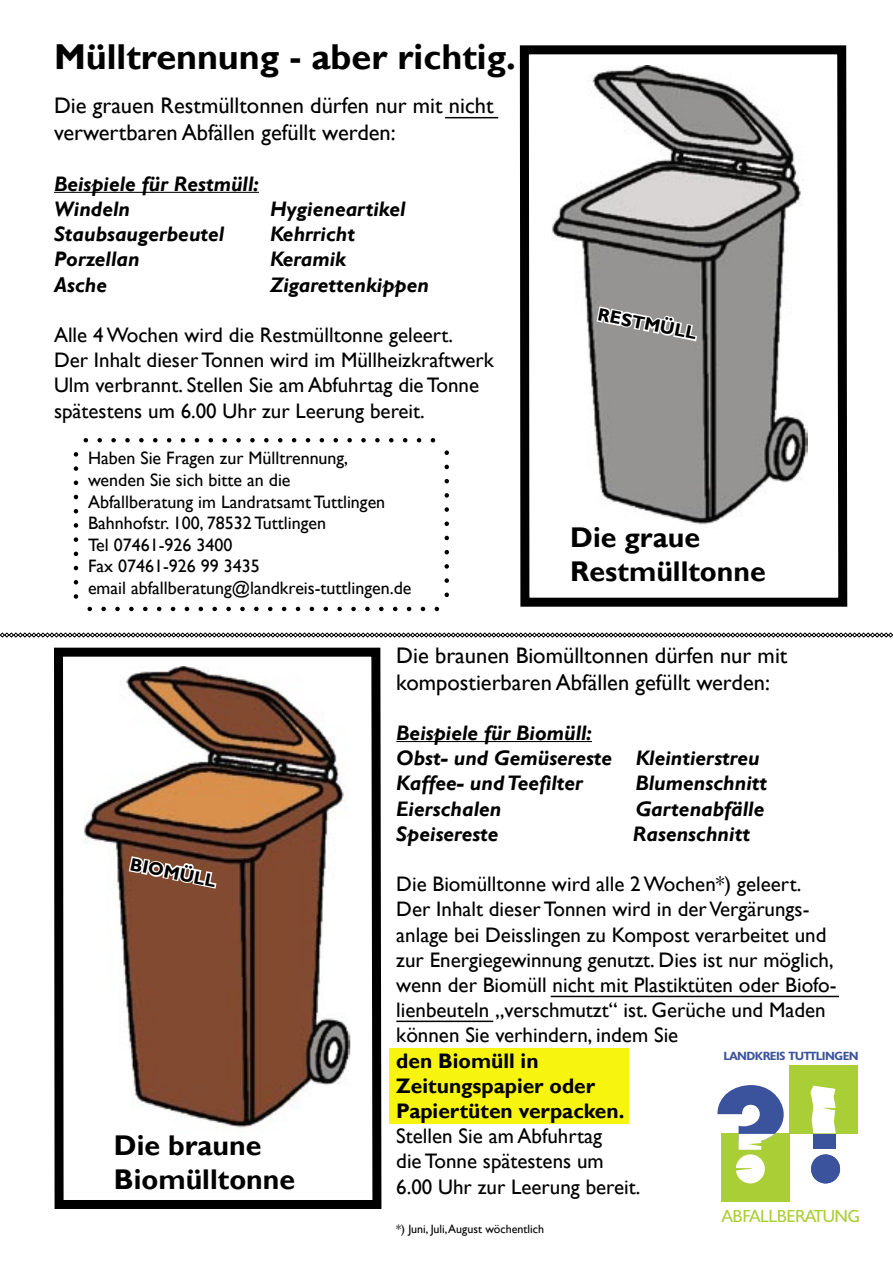
<style>
.page{position:relative;width:893px;height:1263px;background:#fff}
.page>*{position:absolute;margin:0;border:0;box-sizing:border-box;transform-origin:0 0}
.t1{font:700 36px "Gill Sans";color:#000}
.t2{font:700 28.5px "Gill Sans";color:#000}
.t3{font:22.5px/27px "Gill Sans";color:#000}
.t4{font:21px/25.2px "Gill Sans";color:#000}
.t5{font:italic 700 21px "Gill Sans";color:#000}
.t6{font:700 21px "Gill Sans";color:#000}
.t7{font:18px "Gill Sans";color:#000}
.t8{font:700 18px "Gill Sans";color:#000}
.t9{font:16.65px "Chantilly Serial";color:#aace36}
.t10{font:12px "Gill Sans";color:#000}
.t11{font:700 11.4px "Chantilly Serial";color:#3b539d}
</style>
<div class="page">
<div style="left:390px;top:1049px;width:239px;height:74px;background:#f7f410"></div>
<div style="left:389px;top:1048px;width:240px;height:76px;border:2px solid #f7f410"></div>
<svg style="left:54px;top:647px;width:328px;height:562px"></svg>
<svg style="left:519px;top:45px;width:329px;height:562px"></svg>
<img style="left:552px;top:66px;width:255px;height:464px">
<hr style="left:54px;top:192px;width:205px;height:1px;background:#000">
<div style="left:789px;top:1065px;width:69px;height:69px;background:#aace36"></div>
<div style="left:722px;top:1133px;width:68px;height:68px;background:#aace36"></div>
<svg style="left:717px;top:1085px;width:67px;height:98px"></svg>
<div style="left:813px;top:1134px;width:23px;height:14px;background:#3b539d"></div>
<div style="left:811px;top:1154px;width:29px;height:29px;background:#3b539d;border-radius:50%"></div>
<svg style="left:810px;top:1086px;width:26px;height:47px"></svg>
<svg style="left:595px;top:304px;width:106px;height:39px"></svg>
<svg style="left:127px;top:853px;width:93px;height:37px"></svg>
<hr style="left:396px;top:741px;width:196px;height:1px;background:#000">
<hr style="left:551px;top:996px;width:288px;height:1px;background:#000">
<svg style="left:0;top:632px;width:893px;height:5px"></svg>
<hr style="left:445px;top:117px;width:53px;height:1px;background:#000">
<hr style="left:396px;top:1020px;width:97px;height:2px;background:#000">
<svg style="left:90px;top:607px;width:350px;height:4px"></svg>
<svg style="left:83px;top:438px;width:350px;height:4px"></svg>
<svg style="left:74px;top:454px;width:4px;height:145px"></svg>
<svg style="left:444px;top:450px;width:5px;height:145px"></svg>
<p class="t1" style="left:54px;top:35px;width:463px">Mülltrennung - aber richtig.</p>
<p class="t3" style="left:54px;top:93px;width:441px">Die grauen Restmülltonnen dürfen nur mit nicht verwertbaren Abfällen gefüllt werden:</p>
<p class="t5" style="left:54px;top:171px;width:206px">Beispiele für Restmüll:</p>
<p class="t5" style="left:54px;top:197px;width:78px">Windeln</p>
<p class="t5" style="left:270px;top:197px;width:137px">Hygieneartikel</p>
<p class="t5" style="left:54px;top:222px;width:172px">Staubsaugerbeutel</p>
<p class="t5" style="left:270px;top:222px;width:87px">Kehrricht</p>
<p class="t5" style="left:54px;top:247px;width:87px">Porzellan</p>
<p class="t5" style="left:270px;top:247px;width:77px">Keramik</p>
<p class="t5" style="left:54px;top:272px;width:55px">Asche</p>
<p class="t5" style="left:270px;top:272px;width:161px">Zigarettenkippen</p>
<p class="t4" style="left:54px;top:323px;width:401px">Alle 4 Wochen wird die Restmülltonne geleert.</p>
<p class="t4" style="left:54px;top:348px;width:441px">Der Inhalt dieser Tonnen wird im Müllheizkraftwerk<br>Ulm verbrannt. Stellen Sie am Abfuhrtag die Tonne spätestens um 6.00 Uhr zur Leerung bereit.</p>
<p class="t7" style="left:88px;top:448px;width:262px">Haben Sie Fragen zur Mülltrennung,</p>
<p class="t7" style="left:88px;top:469px;width:204px">wenden Sie sich bitte an die</p>
<p class="t7" style="left:88px;top:491px;width:299px">Abfallberatung im Landratsamt Tuttlingen</p>
<p class="t7" style="left:88px;top:513px;width:240px">Bahnhofstr. 100, 78532 Tuttlingen</p>
<p class="t7" style="left:88px;top:534px;width:146px">Tel 07461-926 3400</p>
<p class="t7" style="left:88px;top:556px;width:173px">Fax 07461-926 99 3435</p>
<p class="t7" style="left:88px;top:577px;width:325px">email abfallberatung@landkreis-tuttlingen.de</p>
<p class="t8" style="left:600px;top:304px;width:102px;rotate:11deg">RESTMÜLL</p>
<p class="t2" style="left:570px;top:520px;width:131px">Die graue</p>
<p class="t2" style="left:570px;top:554px;width:197px">Restmülltonne</p>
<p class="t8" style="left:132px;top:853px;width:89px;rotate:11deg">BIOMÜLL</p>
<p class="t2" style="left:114px;top:1128px;width:149px">Die braune</p>
<p class="t2" style="left:114px;top:1162px;width:183px">Biomülltonne</p>
<p class="t3" style="left:396px;top:642px;width:393px">Die braunen Biomülltonnen dürfen nur mit kompostierbaren Abfällen gefüllt werden:</p>
<p class="t5" style="left:396px;top:721px;width:197px">Beispiele für Biomüll:</p>
<p class="t5" style="left:396px;top:746px;width:365px">Obst- und Gemüsereste Kleintierstreu</p>
<p class="t5" style="left:396px;top:771px;width:188px">Kaffee- und Teefilter</p>
<p class="t5" style="left:635px;top:771px;width:133px">Blumenschnitt</p>
<p class="t5" style="left:396px;top:796px;width:107px">Eierschalen</p>
<p class="t5" style="left:636px;top:796px;width:130px">Gartenabfälle</p>
<p class="t5" style="left:396px;top:821px;width:104px">Speisereste</p>
<p class="t5" style="left:633px;top:821px;width:119px">Rasenschnitt</p>
<p class="t4" style="left:396px;top:872px;width:406px">Die Biomülltonne wird alle 2 Wochen*) geleert.</p>
<p class="t4" style="left:396px;top:897px;width:442px">Der Inhalt dieser Tonnen wird in der Vergärungs&shy;anlage bei Deisslingen zu Kompost verarbeitet und zur Energiegewinnung genutzt. Dies ist nur möglich, wenn der Biomüll nicht mit Plastiktüten oder Biofo&shy;lienbeuteln „verschmutzt“ ist. Gerüche und Maden können Sie verhindern, indem Sie</p>
<p class="t6" style="left:396px;top:1048px;width:144px">den Biomüll in</p>
<p class="t6" style="left:396px;top:1073px;width:200px">Zeitungspapier oder</p>
<p class="t6" style="left:396px;top:1098px;width:230px">Papiertüten verpacken.</p>
<p class="t4" style="left:396px;top:1124px;width:207px">Stellen Sie am Abfuhrtag</p>
<p class="t4" style="left:396px;top:1149px;width:209px">die Tonne spätestens um</p>
<p class="t4" style="left:396px;top:1174px;width:246px">6.00 Uhr zur Leerung bereit.</p>
<p class="t10" style="left:396px;top:1222px;width:149px">*) Juni, Juli, August wöchentlich</p>
<p class="t11" style="left:724px;top:1048px;width:136px">LANDKREIS TUTTLINGEN</p>
<p class="t9" style="left:722px;top:1205px;width:140px">ABFALLBERATUNG</p>
</div>
